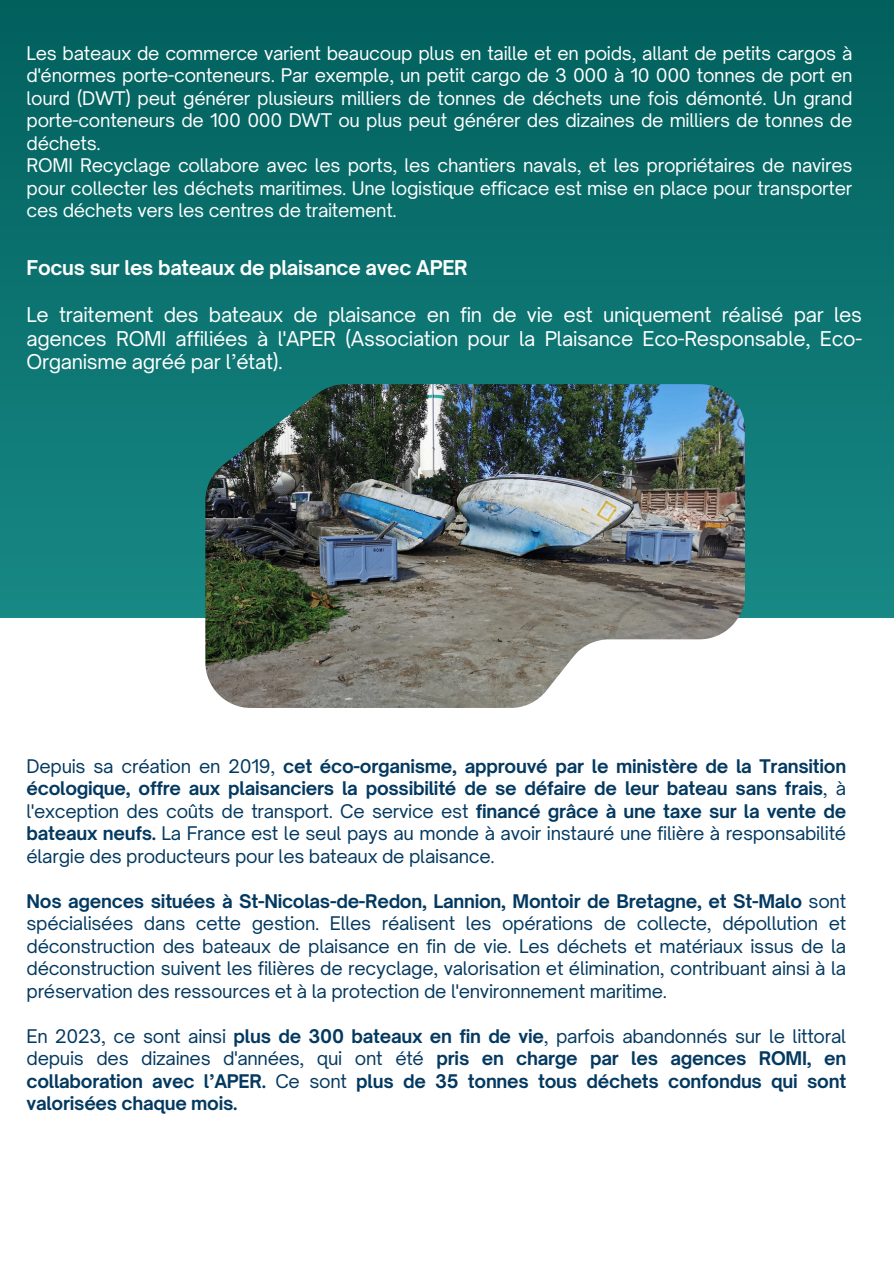
<style>
.page{position:relative;width:894px;height:1264px;background:#fff}
.page>*{position:absolute;margin:0;border:0;box-sizing:border-box;transform-origin:0 0}
.t1{font:19.5px/23.7px "Open Sauce One";letter-spacing:-.015em;color:#fff;text-align:justify}
.t2{font:700 19.5px "Open Sauce One";letter-spacing:-.015em;color:#fff}
.t3{font:18px/22.5px "Open Sauce One";letter-spacing:-.015em;color:#033960;text-align:justify}
.t4{font:18px/22.5px "Open Sauce One";letter-spacing:-.015em;color:#fff;text-align:justify}
.t5{font:700 18px/22.5px "Open Sauce One";letter-spacing:-.015em;color:#033960;text-align:justify}
.s1{font-weight:700}
.s2{font-weight:400}
</style>
<div class="page">
<div style="left:0;top:0;width:893px;height:617px;background:linear-gradient(to bottom,#01605c,#188885)"></div>
<img style="left:205px;top:384px;width:539px;height:324px">
<p class="t4" style="left:27px;top:41px;width:827px">Les bateaux de commerce varient beaucoup plus en taille et en poids, allant de petits cargos à d'énormes porte-conteneurs. Par exemple, un petit cargo de 3 000 à 10 000 tonnes de port en lourd (DWT) peut générer plusieurs milliers de tonnes de déchets une fois démonté. Un grand porte-conteneurs de 100 000 DWT ou plus peut générer des dizaines de milliers de tonnes de déchets.</p>
<p class="t4" style="left:27px;top:154px;width:827px">ROMI Recyclage collabore avec les ports, les chantiers navals, et les propriétaires de navires pour collecter les déchets maritimes. Une logistique efficace est mise en place pour transporter ces déchets vers les centres de traitement.</p>
<h1 class="t2" style="left:27px;top:255px;width:442px">Focus sur les bateaux de plaisance avec APER</h1>
<p class="t1" style="left:27px;top:303px;width:836px">Le traitement des bateaux de plaisance en fin de vie est uniquement réalisé par les agences ROMI affiliées à l'APER (Association pour la Plaisance Eco-Responsable, Eco-Organisme agréé par l’état).</p>
<p class="t3" style="left:27px;top:754px;width:821px">Depuis sa création en 2019, <span class="s1">cet éco-organisme, approuvé par le ministère de la Transition écologique, offre aux plaisanciers la possibilité de se défaire de leur bateau sans frais</span>, à l'exception des coûts de transport. Ce service est <span class="s1">financé grâce à une taxe sur la vente de bateaux neufs.</span> La France est le seul pays au monde à avoir instauré une filière à responsabilité élargie des producteurs pour les bateaux de plaisance.</p>
<p class="t3" style="left:27px;top:889px;width:821px"><span class="s1">Nos agences situées à St-Nicolas-de-Redon, Lannion, Montoir de Bretagne, et St-Malo</span> sont spécialisées dans cette gestion. Elles réalisent les opérations de collecte, dépollution et déconstruction des bateaux de plaisance en fin de vie. Les déchets et matériaux issus de la déconstruction suivent les filières de recyclage, valorisation et élimination, contribuant ainsi à la préservation des ressources et à la protection de l'environnement maritime.</p>
<p class="t5" style="left:27px;top:1024px;width:821px"><span class="s2">En 2023, ce sont ainsi</span> plus de 300 bateaux en fin de vie<span class="s2">, parfois abandonnés sur le littoral depuis des dizaines d'années, qui ont été</span> pris en charge par les agences ROMI, en collaboration avec l’APER. <span class="s2">Ce sont</span> plus de 35 tonnes tous déchets confondus qui sont valorisées chaque mois.</p>
</div>
